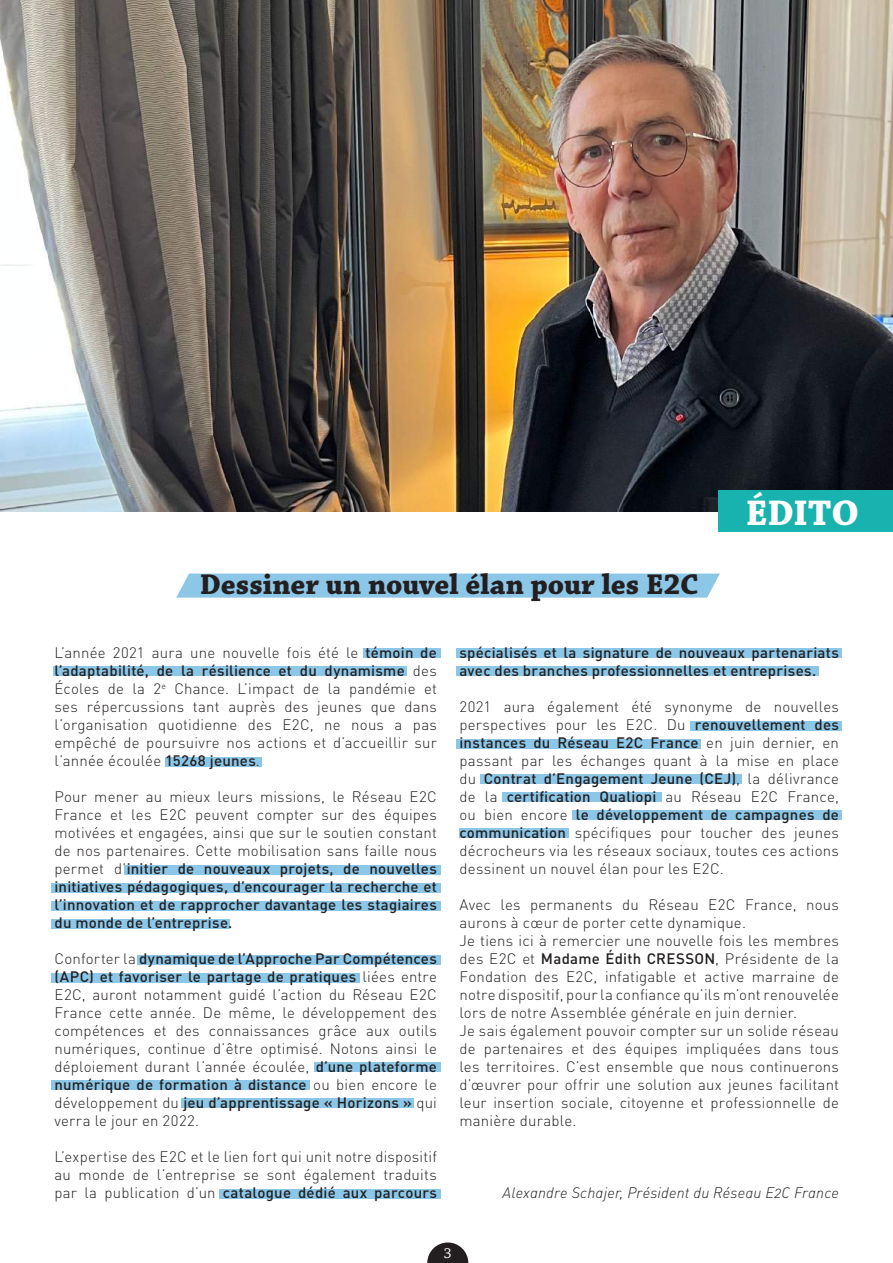
<style>
.page{position:relative;width:893px;height:1263px;background:#fff}
.page>*{position:absolute;margin:0;border:0;box-sizing:border-box;transform-origin:0 0}
.t1{font:700 37.5px "Chaparral Pro";color:#fff}
.t2{font:700 30px "Chaparral Pro";color:#231f20}
.t3{font:300 15px/18px "DIN";letter-spacing:.015em;color:#231f20;text-align:justify}
.t4{font:500 15px/18px "DIN";letter-spacing:.015em;color:#231f20}
.t5{font:15px "DIN Light Italic Alt";letter-spacing:.015em;color:#231f20}
.t6{font:15px "Chaparral Pro";color:#fff}
.s1{font-weight:500}
</style>
<div class="page">
<div style="left:363px;top:648px;width:78px;height:10px;background:#8cc7e8"></div>
<div style="left:456px;top:648px;width:385px;height:10px;background:#8cc7e8"></div>
<div style="left:456px;top:666px;width:363px;height:10px;background:#8cc7e8"></div>
<div style="left:690px;top:721px;width:151px;height:9px;background:#8cc7e8"></div>
<div style="left:456px;top:739px;width:245px;height:9px;background:#8cc7e8"></div>
<div style="left:480px;top:775px;width:262px;height:9px;background:#8cc7e8"></div>
<div style="left:502px;top:793px;width:160px;height:9px;background:#8cc7e8"></div>
<div style="left:572px;top:811px;width:269px;height:9px;background:#8cc7e8"></div>
<div style="left:459px;top:829px;width:110px;height:9px;background:#8cc7e8"></div>
<div style="left:53px;top:667px;width:354px;height:9px;background:#8cc7e8"></div>
<div style="left:165px;top:757px;width:97px;height:9px;background:#8cc7e8"></div>
<div style="left:124px;top:865px;width:317px;height:9px;background:#8cc7e8"></div>
<div style="left:51px;top:883px;width:390px;height:9px;background:#8cc7e8"></div>
<div style="left:51px;top:919px;width:179px;height:9px;background:#8cc7e8"></div>
<div style="left:51px;top:901px;width:390px;height:10px;background:#8cc7e8"></div>
<div style="left:137px;top:955px;width:304px;height:9px;background:#8cc7e8"></div>
<div style="left:51px;top:973px;width:308px;height:9px;background:#8cc7e8"></div>
<div style="left:51px;top:1080px;width:259px;height:10px;background:#8cc7e8"></div>
<div style="left:315px;top:1063px;width:126px;height:9px;background:#8cc7e8"></div>
<div style="left:182px;top:1098px;width:232px;height:9px;background:#8cc7e8"></div>
<div style="left:219px;top:1189px;width:222px;height:9px;background:#8cc7e8"></div>
<svg style="left:176px;top:573px;width:544px;height:25px;background:#92cae9"></svg>
<img style="left:0;top:0;width:893px;height:511px">
<div style="left:719px;top:490px;width:174px;height:42px;background:#18b3af"></div>
<svg style="left:427px;top:1242px;width:41px;height:21px"></svg>
<h2 class="t2" style="left:200px;top:567px;width:500px">Dessiner un nouvel élan pour les E2C</h2>
<h1 class="t1" style="left:746px;top:491px;width:115px">ÉDITO</h1>
<p class="t3" style="left:54px;top:643px;width:384px">L’année 2021 aura une nouvelle fois été le <span class="s1">témoin de l’adaptabilité, de la résilience et du dynamisme</span> des Écoles de la 2<sup>e</sup> Chance. L’impact de la pandémie et ses répercussions tant auprès des jeunes que dans l’organisation quotidienne des E2C, ne nous a pas empêché de poursuivre nos actions et d’accueillir sur l’année écoulée <span class="s1">15268 jeunes</span>.</p>
<p class="t3" style="left:54px;top:787px;width:384px">Pour mener au mieux leurs missions, le Réseau E2C France et les E2C peuvent compter sur des équipes motivées et engagées, ainsi que sur le soutien constant de nos partenaires. Cette mobilisation sans faille nous permet d’<span class="s1">initier de nouveaux projets, de nouvelles initiatives pédagogiques, d’encourager la recherche et l’innovation et de rapprocher davantage les stagiaires du monde de l’entreprise.</span></p>
<p class="t3" style="left:54px;top:949px;width:384px">Conforter la <span class="s1">dynamique de l’Approche Par Compétences (APC) et favoriser le partage de pratiques</span> liées entre E2C, auront notamment guidé l’action du Réseau E2C France cette année. De même, le développement des compétences et des connaissances grâce aux outils numériques, continue d’être optimisé. Notons ainsi le déploiement durant l’année écoulée, <span class="s1">d’une plateforme numérique de formation à distance</span> ou bien encore le développement du <span class="s1">jeu d’apprentissage « Horizons »</span> qui verra le jour en 2022.</p>
<p class="t3" style="left:54px;top:1147px;width:384px">L’expertise des E2C et le lien fort qui unit notre dispositif au monde de l’entreprise se sont également traduits par la publication d’un <span class="s1">catalogue dédié aux parcours</span></p>
<p class="t4" style="left:459px;top:643px;width:381px">spécialisés et la signature de nouveaux partenariats avec des branches professionnelles et entreprises.</p>
<p class="t3" style="left:459px;top:697px;width:381px">2021 aura également été synonyme de nouvelles perspectives pour les E2C. Du <span class="s1">renouvellement des instances du Réseau E2C France</span> en juin dernier, en passant par les échanges quant à la mise en place du <span class="s1">Contrat d’Engagement Jeune (CEJ)</span>, la délivrance de la <span class="s1">certification Qualiopi</span> au Réseau E2C France, ou bien encore <span class="s1">le développement de campagnes de communication</span> spécifiques pour toucher des jeunes décrocheurs via les réseaux sociaux, toutes ces actions dessinent un nouvel élan pour les E2C.</p>
<p class="t3" style="left:459px;top:895px;width:381px;text-align:left">Avec les permanents du Réseau E2C France, nous aurons à cœur de porter cette dynamique.<br>Je tiens ici à remercier une nouvelle fois les membres des E2C et <span class="s1">Madame Édith CRESSON</span>, Présidente de la Fondation des E2C, infatigable et active marraine de notre dispositif, pour la confiance qu’ils m’ont renouvelée lors de notre Assemblée générale en juin dernier.<br>Je sais également pouvoir compter sur un solide réseau de partenaires et des équipes impliquées dans tous les territoires. C’est ensemble que nous continuerons d’œuvrer pour offrir une solution aux jeunes facilitant leur insertion sociale, citoyenne et professionnelle de manière durable.</p>
<p class="t5" style="left:503px;top:1183px;width:338px">Alexandre Schajer, Président du Réseau E2C France</p>
<p class="t6" style="left:444px;top:1245px;width:9px">3</p>
</div>
